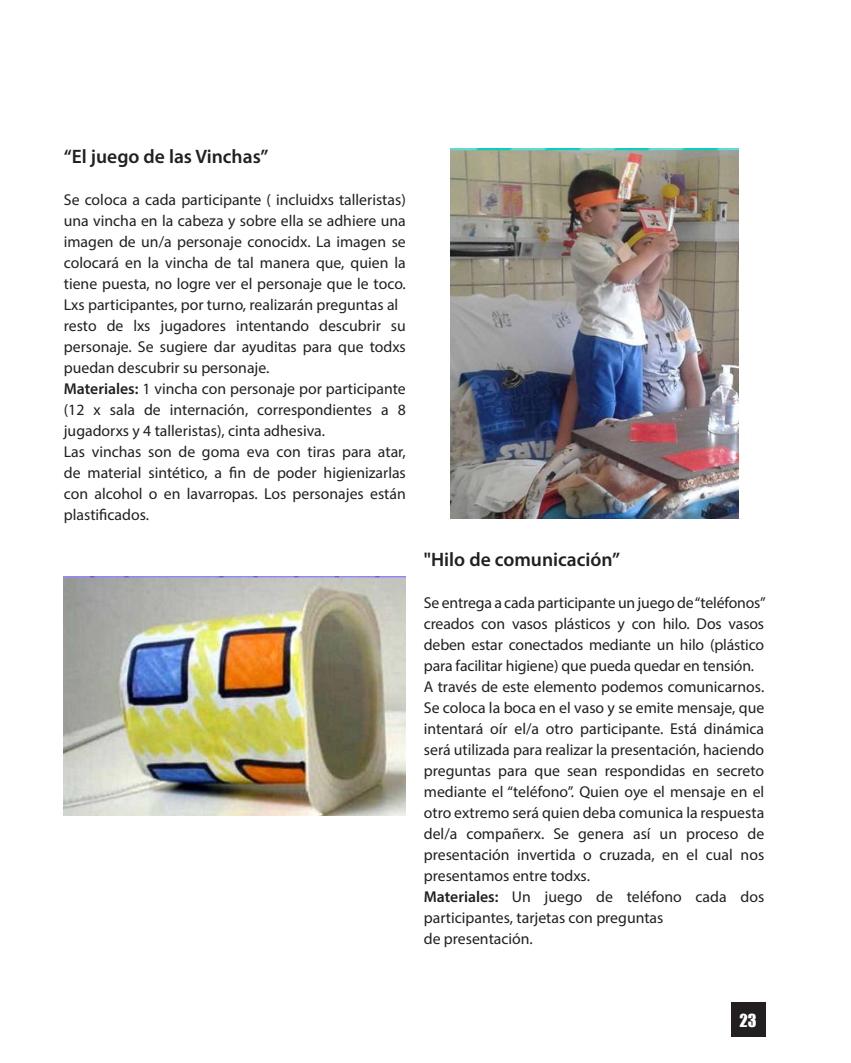
<style>
.page{position:relative;width:851px;height:1063px;background:#fff}
.page>*{position:absolute;margin:0;border:0;box-sizing:border-box;transform-origin:0 0}
.t1{font:600 19.5px "Myriad Pro";color:#231f20}
.t2{font:16.5px "Impact";color:#fff}
.t3{font:15.75px/21px "Myriad Pro";color:#231f20;text-align:justify}
.s1{font-weight:600}
</style>
<div class="page">
<div style="left:730px;top:1002px;width:35px;height:35px;background:#231f20"></div>
<img style="left:451px;top:149px;width:287px;height:370px">
<img style="left:64px;top:576px;width:342px;height:239px">
<p class="t1" style="left:64px;top:144px;width:206px">“El juego de las Vinchas”</p>
<p class="t3" style="left:64px;top:189px;width:343px">Se coloca a cada participante ( incluidxs talleristas) una vincha en la cabeza y sobre ella se adhiere una imagen de un/a personaje conocidx. La imagen se colocará en la vincha de tal manera que, quien la tiene puesta, no logre ver el personaje que le toco.<br>Lxs participantes, por turno, realizarán preguntas al</p>
<p class="t3" style="left:64px;top:315px;width:343px">resto de lxs jugadores intentando descubrir su personaje. Se sugiere dar ayuditas para que todxs puedan descubrir su personaje.</p>
<p class="t3" style="left:64px;top:378px;width:343px"><span class="s1">Materiales:</span> 1 vincha con personaje por participante (12 x sala de internación, correspondientes a 8 jugadorxs y 4 talleristas), cinta adhesiva.</p>
<p class="t3" style="left:64px;top:441px;width:343px">Las vinchas son de goma eva con tiras para atar, de material sintético, a fin de poder higienizarlas con alcohol o en lavarropas. Los personajes están plastificados.</p>
<p class="t1" style="left:424px;top:547px;width:198px">"Hilo de comunicación”</p>
<p class="t3" style="left:424px;top:592px;width:343px">Se entrega a cada participante un juego de “teléfonos” creados con vasos plásticos y con hilo. Dos vasos deben estar conectados mediante un hilo (plástico para facilitar higiene) que pueda quedar en tensión.</p>
<p class="t3" style="left:424px;top:676px;width:342px">A través de este elemento podemos comunicarnos.<br>Se coloca la boca en el vaso y se emite mensaje, que intentará oír el/a otro participante. Está dinámica será utilizada para realizar la presentación, haciendo preguntas para que sean respondidas en secreto mediante el “teléfono”. Quien oye el mensaje en el otro extremo será quien deba comunica la respuesta del/a compañerx. Se genera así un proceso de presentación invertida o cruzada, en el cual nos presentamos entre todxs.</p>
<p class="t3" style="left:424px;top:886px;width:342px"><span class="s1">Materiales:</span> Un juego de teléfono cada dos participantes, tarjetas con preguntas</p>
<p class="t3" style="left:424px;top:928px;width:110px">de presentación.</p>
<p class="t2" style="left:739px;top:1008px;width:19px">23</p>
</div>
